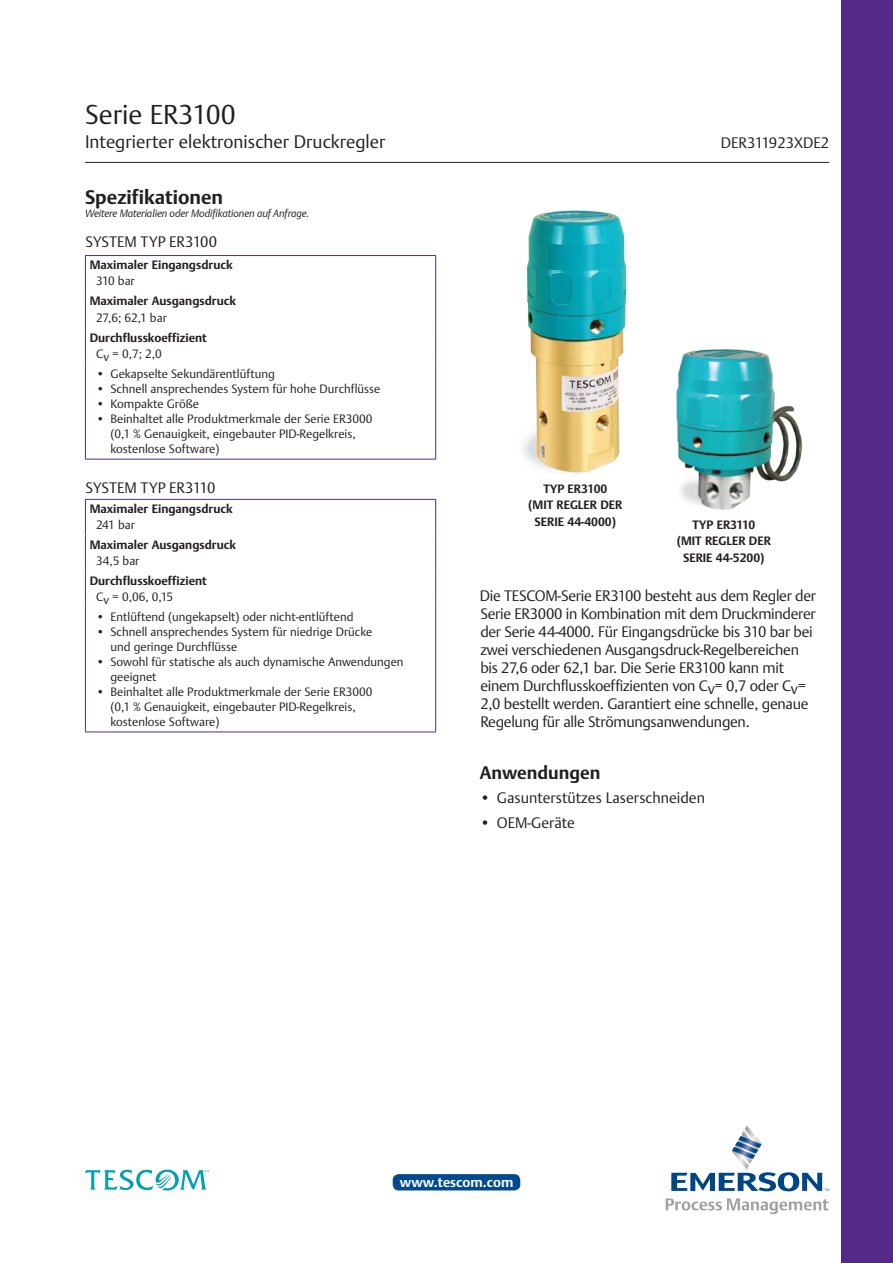
<style>
.page{position:relative;width:893px;height:1263px;background:#fff}
.page>*{position:absolute;margin:0;border:0;box-sizing:border-box;transform-origin:0 0}
.t1{font:300 27px "DTL Argo T";color:#231f20}
.t2{font:700 19.5px "DTL Argo T";color:#231f20}
.t3{font:300 18px "DTL Argo T";color:#231f20}
.t4{font:700 18px "DTL Argo T";color:#231f20}
.t5{font:300 15px/18px "DTL Argo T";letter-spacing:-.02em;color:#231f20}
.t6{font:300 15px "DTL Argo T";color:#231f20}
.t7{font:700 13.5px "DTL Argo T";color:#fff}
.t8{font:300 12px/15px "DTL Argo T";color:#231f20}
.t9{font:700 12px/16.5px "DTL Argo T";color:#231f20;text-align:center}
.t10{font:italic 10.5px "DTL Argo T Light";letter-spacing:-.005em;color:#231f20}
</style>
<div class="page">
<div style="left:842px;top:0;width:51px;height:1263px;background:#542989"></div>
<hr style="left:85px;top:162px;width:744px;height:1px;background:#231f20">
<hr style="left:85px;top:459px;width:351px;height:1px;background:#542989">
<hr style="left:85px;top:255px;width:351px;height:1px;background:#542989">
<hr style="left:85px;top:256px;width:1px;height:36px;background:#542989">
<hr style="left:85px;top:292px;width:1px;height:37px;background:#542989">
<hr style="left:85px;top:329px;width:1px;height:35px;background:#542989">
<hr style="left:85px;top:364px;width:1px;height:95px;background:#542989">
<hr style="left:435px;top:256px;width:1px;height:36px;background:#542989">
<hr style="left:435px;top:292px;width:1px;height:37px;background:#542989">
<hr style="left:435px;top:329px;width:1px;height:35px;background:#542989">
<hr style="left:435px;top:364px;width:1px;height:95px;background:#542989">
<hr style="left:85px;top:499px;width:351px;height:1px;background:#542989">
<hr style="left:85px;top:500px;width:1px;height:35px;background:#542989">
<hr style="left:435px;top:500px;width:1px;height:35px;background:#542989">
<hr style="left:85px;top:535px;width:1px;height:37px;background:#542989">
<hr style="left:435px;top:535px;width:1px;height:37px;background:#542989">
<hr style="left:85px;top:572px;width:1px;height:35px;background:#542989">
<hr style="left:435px;top:572px;width:1px;height:35px;background:#542989">
<hr style="left:85px;top:607px;width:1px;height:124px;background:#542989">
<hr style="left:435px;top:607px;width:1px;height:124px;background:#542989">
<hr style="left:85px;top:731px;width:351px;height:1px;background:#542989">
<img style="left:523px;top:210px;width:104px;height:263px">
<img style="left:676px;top:349px;width:127px;height:161px">
<svg style="left:671px;top:1125px;width:158px;height:66px"></svg>
<svg style="left:666px;top:1198px;width:162px;height:16px"></svg>
<svg style="left:85px;top:1170px;width:124px;height:20px"></svg>
<div style="left:393px;top:1174px;width:127px;height:16px;background:#004a8d;border-radius:6px"></div>
<p class="t1" style="left:85px;top:98px;width:152px">Serie ER3100</p>
<p class="t3" style="left:85px;top:131px;width:302px">Integrierter elektronischer Druckregler</p>
<p class="t6" style="left:721px;top:133px;width:110px">DER311923XDE2</p>
<p class="t2" style="left:85px;top:185px;width:140px">Spezifikationen</p>
<p class="t10" style="left:85px;top:207px;width:226px">Weitere Materialien oder Modifikationen auf Anfrage.</p>
<p class="t6" style="left:85px;top:233px;width:133px">SYSTEM TYP ER3100</p>
<p class="t9" style="left:90px;top:256px;width:145px">Maximaler Eingangsdruck</p>
<p class="t8" style="left:96px;top:273px;width:40px">310 bar</p>
<p class="t9" style="left:90px;top:293px;width:148px">Maximaler Ausgangsdruck</p>
<p class="t8" style="left:96px;top:310px;width:72px">27,6; 62,1 bar</p>
<p class="t9" style="left:90px;top:330px;width:119px">Durchflusskoeffizient</p>
<p class="t8" style="left:96px;top:346px;width:67px">Cv = 0,7; 2,0</p>
<p class="t8" style="left:96px;top:366px;width:181px">• Gekapselte Sekundärentlüftung</p>
<p class="t8" style="left:96px;top:381px;width:286px">• Schnell ansprechendes System für hohe Durchflüsse</p>
<p class="t8" style="left:96px;top:396px;width:105px">• Kompakte Größe</p>
<p class="t8" style="left:111px;top:411px;width:264px;text-indent:-14px">• Beinhaltet alle Produktmerkmale der Serie ER3000 (0,1 % Genauigkeit, eingebauter PID-Regelkreis, kostenlose Software)</p>
<p class="t6" style="left:85px;top:479px;width:132px">SYSTEM TYP ER3110</p>
<p class="t9" style="left:90px;top:500px;width:145px">Maximaler Eingangsdruck</p>
<p class="t8" style="left:96px;top:517px;width:40px">241 bar</p>
<p class="t9" style="left:90px;top:536px;width:148px">Maximaler Ausgangsdruck</p>
<p class="t8" style="left:96px;top:553px;width:45px">34,5 bar</p>
<p class="t9" style="left:90px;top:573px;width:119px">Durchflusskoeffizient</p>
<p class="t8" style="left:96px;top:589px;width:79px">Cv = 0,06, 0,15</p>
<p class="t8" style="left:96px;top:609px;width:259px">• Entlüftend (ungekapselt) oder nicht-entlüftend</p>
<p class="t8" style="left:111px;top:624px;width:263px;text-indent:-14px">• Schnell ansprechendes System für niedrige Drücke und geringe Durchflüsse</p>
<p class="t8" style="left:111px;top:654px;width:295px;text-indent:-14px">• Sowohl für statische als auch dynamische Anwendungen geeignet</p>
<p class="t8" style="left:111px;top:684px;width:264px;text-indent:-14px">• Beinhaltet alle Produktmerkmale der Serie ER3000 (0,1 % Genauigkeit, eingebauter PID-Regelkreis, kostenlose Software)</p>
<p class="t9" style="left:528px;top:480px;width:96px">TYP ER3100<br>(MIT REGLER DER<br>SERIE 44-4000)</p>
<p class="t9" style="left:677px;top:516px;width:96px">TYP ER3110<br>(MIT REGLER DER<br>SERIE 44-5200)</p>
<p class="t5" style="left:480px;top:587px;width:338px">Die TESCOM-Serie ER3100 besteht aus dem Regler der Serie ER3000 in Kombination mit dem Druckminderer der Serie 44-4000. Für Eingangsdrücke bis 310 bar bei zwei verschiedenen Ausgangsdruck-Regelbereichen bis 27,6 oder 62,1 bar. Die Serie ER3100 kann mit einem Durchflusskoeffizienten von Cv= 0,7 oder Cv= 2,0 bestellt werden. Garantiert eine schnelle, genaue Regelung für alle Strömungsanwendungen.</p>
<p class="t4" style="left:480px;top:762px;width:122px">Anwendungen</p>
<p class="t6" style="left:480px;top:789px;width:227px">• Gasunterstützes Laserschneiden</p>
<p class="t6" style="left:480px;top:813px;width:97px">• OEM-Geräte</p>
<p class="t7" style="left:400px;top:1174px;width:115px">www.tescom.com</p>
</div>
